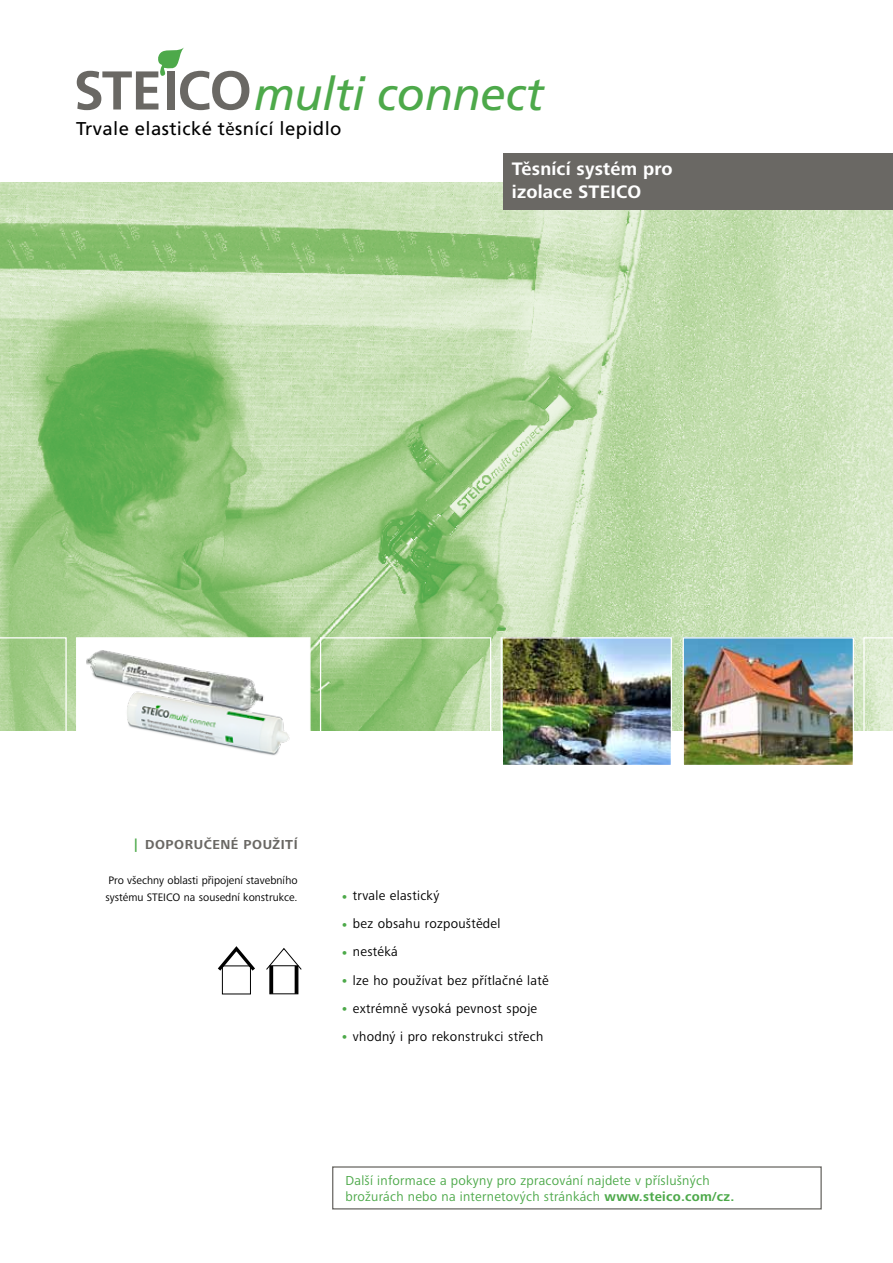
<style>
.page{position:relative;width:893px;height:1263px;background:#fff}
.page>*{position:absolute;margin:0;border:0;box-sizing:border-box;transform-origin:0 0}
.t1{font:italic 46.2px "Frutiger";letter-spacing:-.01em;color:#4da94a}
.t2{font:700 18.75px/22.5px "Frutiger Next Pro";letter-spacing:.01em;color:#fff}
.t3{font:18.6px "Frutiger";letter-spacing:.02em;color:#000}
.t4{font:13.5px "Frutiger Next Pro";letter-spacing:.02em;color:#000}
.t5{font:13.5px/16.2px "Frutiger Next Pro";letter-spacing:.02em;color:#4da94a}
.t6{font:700 13.5px "Frutiger Next Pro";letter-spacing:.04em;color:#6a6864}
.t7{font:11.25px/16.5px "Frutiger Next Pro";color:#000}
.s1{font-family:"Myriad Pro"}
.s2{color:#4da94a}
.s3{font-size:16.5px;color:#4da94a}
.s4{font-weight:700}
</style>
<div class="page">
<img style="left:0;top:183px;width:893px;height:548px">
<svg style="left:77px;top:47px;width:172px;height:63px"></svg>
<svg style="left:266px;top:948px;width:36px;height:22px"></svg>
<hr style="left:270px;top:966px;width:3px;height:28px;background:#000">
<hr style="left:295px;top:966px;width:3px;height:28px;background:#000">
<div style="left:222px;top:965px;width:29px;height:29px;border:1px solid #000"></div>
<svg style="left:218px;top:946px;width:37px;height:28px"></svg>
<div style="left:503px;top:153px;width:390px;height:57px;background:#6a6864"></div>
<svg style="left:0;top:637px;width:67px;height:94px;background:#a8cf8f"></svg>
<svg style="left:863px;top:637px;width:30px;height:94px;background:#deecd2"></svg>
<div style="left:320px;top:637px;width:171px;height:129px;border:1px solid #fff"></div>
<img style="left:503px;top:639px;width:167px;height:125px">
<div style="left:501px;top:637px;width:171px;height:129px;border:1px solid #fff"></div>
<img style="left:685px;top:639px;width:167px;height:125px">
<div style="left:683px;top:637px;width:171px;height:129px;border:1px solid #fff"></div>
<div style="left:76px;top:637px;width:235px;height:129px;background:#fff;border:1px solid #fff"></div>
<img style="left:72px;top:638px;width:215px;height:88px">
<img style="left:101px;top:682px;width:213px;height:84px">
<div style="left:332px;top:1166px;width:490px;height:43px;border:1px solid #6a6864"></div>
<h1 class="t1" style="left:254px;top:67px;width:291px">multi connect</h1>
<h3 class="t3" style="left:76px;top:118px;width:267px">Trvale elastické t<span class="s1">ě</span>snící lepidlo</h3>
<h2 class="t2" style="left:512px;top:158px;width:162px">Těsnící systém pro izolace STEICO</h2>
<p class="t6" style="left:134px;top:837px;width:165px"><span class="s2">|</span> DOPORUČENÉ POUŽITÍ</p>
<p class="t7" style="left:106px;top:872px;width:194px">Pro všechny oblasti připojení stavebního systému STEICO na sousední konstrukce.</p>
<p class="t4" style="left:340px;top:888px;width:101px"><span class="s3">•</span> trvale elastický</p>
<p class="t4" style="left:340px;top:916px;width:162px"><span class="s3">•</span> bez obsahu rozpouštědel</p>
<p class="t4" style="left:340px;top:944px;width:59px"><span class="s3">•</span> nestéká</p>
<p class="t4" style="left:340px;top:972px;width:210px"><span class="s3">•</span> lze ho používat bez přítlačné latě</p>
<p class="t4" style="left:340px;top:1000px;width:199px"><span class="s3">•</span> extrémně vysoká pevnost spoje</p>
<p class="t4" style="left:340px;top:1028px;width:205px"><span class="s3">•</span> vhodný i pro rekonstrukci střech</p>
<p class="t5" style="left:345px;top:1172px;width:390px">Další informace a pokyny pro zpracování najdete v příslušných brožurách nebo na internetových stránkách <span class="s4">www.steico.com/cz.</span></p>
</div>
